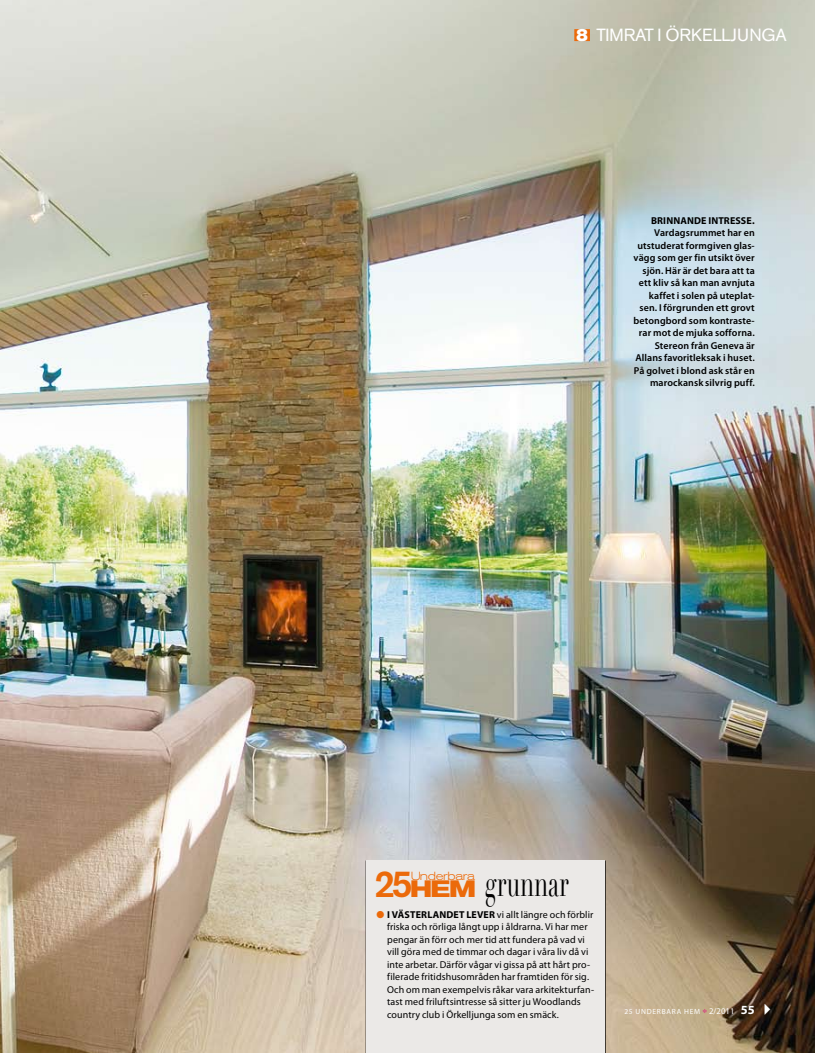
<style>
.page{position:relative;width:815px;height:1053px;background:#fff}
.page>*{position:absolute;margin:0;border:0;box-sizing:border-box;transform-origin:0 0}
.t1{font:38.25px "Didot LH";letter-spacing:.02em;color:#000;scale:.59 1}
.t2{font:17.5px "Akzidenz Grotesk BE";letter-spacing:-.01em;color:#fff}
.t3{font:300 expanded 11.75px "Akzidenz Grotesk BE";letter-spacing:-.03em;color:#eb6a0a}
.t4{font:10px/12.5px "Myriad Pro";letter-spacing:.01em;color:#000}
.t5{font:600 10px/12.5px "Myriad Pro";letter-spacing:.01em;color:#000;text-align:right}
.t6{font:700 10px "Myriad Pro";letter-spacing:.015em;color:#000}
.t7{font:7.5px "Myriad Pro";letter-spacing:.1em;color:#fff}
.s1{font-weight:700;font-stretch:expanded}
.s2{font-family:"Akzidenz Grotesk BE";font-weight:500;font-size:37.38px;color:#eb6a0a}
.s3{font-family:"Akzidenz Grotesk BE";font-weight:700;font-stretch:expanded;font-size:23.5px;color:#eb6a0a}
.s4{color:#eb6a0a}
.s5{font-weight:700}
.s6{font-size:8.75px}
.s7{font-weight:700;font-size:12.5px}
</style>
<div class="page">
<img style="left:0;top:0;width:815px;height:1052px">
<div style="left:366px;top:860px;width:239px;height:192px;background:#ebe9e7"></div>
<div style="left:574px;top:29px;width:16px;height:12px;background:#eb6a0a"></div>
<svg style="left:703px;top:1008px;width:4px;height:4px"></svg>
<svg style="left:765px;top:1003px;width:5px;height:11px"></svg>
<h2 class="t2" style="left:576px;top:25px;width:212px"><span class="s1">8</span> TIMRAT I ÖRKELLJUNGA</h2>
<p class="t6" style="left:651px;top:214px;width:105px">BRI NNANDE INTRESSE.</p>
<p class="t5" style="left:634px;top:226px;width:123px">Vardagsrummet har en utstuderat formgiven glas&shy;vägg som ger fin utsikt över sjön. Här är det bara att ta ett kliv så kan man avnjuta kaffet i solen på uteplat&shy;sen. I förgrunden ett grovt betongbord som kontraste&shy;rar mot de mjuka sofforna.<br>Stereon från Geneva är<br>Allans favoritleksak i huset.<br>På golvet i blond ask står en marockansk silvrig puff.</p>
<h1 class="t1" style="left:374px;top:860px;width:331px"><span class="s2">25</span><span class="s3">HEM</span> grunnar</h1>
<p class="t3" style="left:411px;top:868px;width:66px">Underbara</p>
<p class="t6" style="left:376px;top:907px;width:58px"><span class="s4">●</span> I VÄSTERLANDET</p>
<p class="t6" style="left:466px;top:907px;width:7px">LEVE</p>
<p class="t4" style="left:387px;top:907px;width:208px;text-indent:102px"><span class="s5">R</span> vi allt längre och förblir friska och rörliga långt upp i åldrarna. Vi har mer pengar än förr och mer tid att fundera på vad vi vill göra med de timmar och dagar i våra liv då vi inte arbetar. Därför vågar vi gissa på att hårt pro&shy;filerade fritidshusområden har framtiden för sig.<br>Och om man exempelvis råkar vara arkitekturfan&shy;tast med friluftsintresse så sitter ju Woodlands country club i Örkelljunga som en smäck.</p>
<p class="t7" style="left:624px;top:1006px;width:132px">25 underbara h em <span class="s6">2/2011</span> <span class="s7">55</span></p>
</div>
